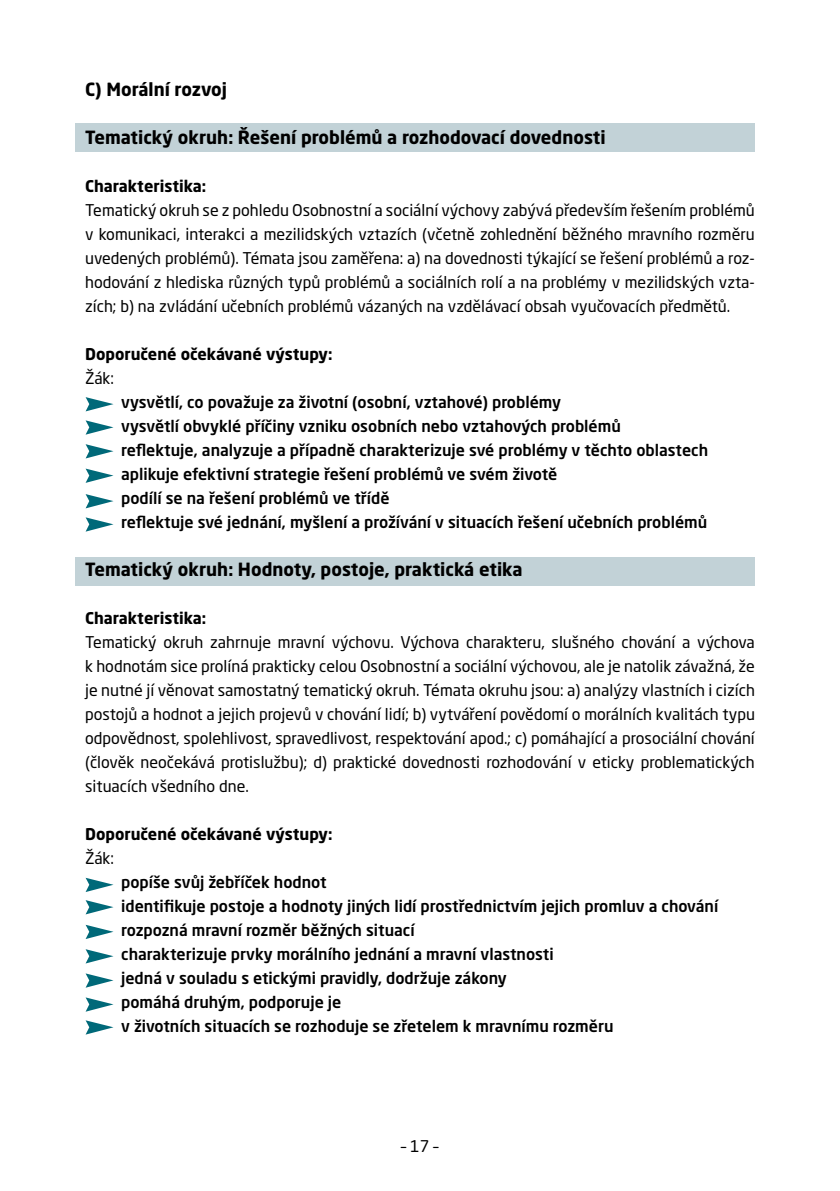
<style>
.page{position:relative;width:840px;height:1191px;background:#fff}
.page>*{position:absolute;margin:0;border:0;box-sizing:border-box;transform-origin:0 0}
.t1{font:700 18px "Neo Sans Pro";color:#000}
.t2{font:16px/24px "Neo Sans Pro";color:#000;text-align:justify}
.t3{font:500 16px "Neo Sans Pro";color:#000}
.t4{font:700 16px "Neo Sans Pro";color:#000}
.s1{color:#006979}
</style>
<div class="page">
<div style="left:75px;top:557px;width:679px;height:28px;background:#c2d2d7"></div>
<div style="left:75px;top:123px;width:679px;height:29px;background:#c2d2d7"></div>
<svg style="left:85px;top:397px;width:28px;height:14px"></svg>
<svg style="left:85px;top:420px;width:28px;height:15px"></svg>
<svg style="left:85px;top:444px;width:28px;height:14px"></svg>
<svg style="left:85px;top:468px;width:28px;height:15px"></svg>
<svg style="left:85px;top:494px;width:28px;height:14px"></svg>
<svg style="left:85px;top:517px;width:28px;height:14px"></svg>
<svg style="left:85px;top:877px;width:28px;height:15px"></svg>
<svg style="left:85px;top:900px;width:28px;height:14px"></svg>
<svg style="left:85px;top:924px;width:28px;height:15px"></svg>
<svg style="left:85px;top:949px;width:28px;height:14px"></svg>
<svg style="left:85px;top:973px;width:28px;height:14px"></svg>
<svg style="left:85px;top:997px;width:28px;height:14px"></svg>
<svg style="left:85px;top:1020px;width:28px;height:14px"></svg>
<p class="t1" style="left:85px;top:78px;width:143px">C) Morální rozvoj</p>
<p class="t1" style="left:85px;top:126px;width:522px">Tematický okruh: Řešení problémů a rozhodovací dovednosti</p>
<p class="t4" style="left:85px;top:176px;width:123px">Charakteristika:</p>
<p class="t2" style="left:85px;top:198px;width:671px">Tematický okruh se z pohledu Osobnostní a sociální výchovy zabývá především řešením problémů v komunikaci, interakci a mezilidských vztazích (včetně zohlednění běžného mravního rozměru uvedených problémů). Témata jsou zaměřena: a) na dovednosti týkající se řešení problémů a roz&shy;hodování z hlediska různých typů problémů a sociálních rolí a na problémy v mezilidských vzta&shy;zích; b) na zvládání učebních problémů vázaných na vzdělávací obsah vyučovacích předmětů.</p>
<p class="t4" style="left:85px;top:344px;width:249px">Doporučené očekávané výstupy:</p>
<p class="t2" style="left:85px;top:366px;width:30px">Žák:</p>
<p class="t3" style="left:85px;top:392px;width:477px"><span class="s1">•</span> vysvětlí, co považuje za životní (osobní, vztahové) problémy</p>
<p class="t3" style="left:85px;top:416px;width:537px"><span class="s1">•</span> vysvětlí obvyklé příčiny vzniku osobních nebo vztahových problémů</p>
<p class="t3" style="left:85px;top:440px;width:624px"><span class="s1">•</span> reflektuje, analyzuje a případně charakterizuje své problémy v těchto oblastech</p>
<p class="t3" style="left:85px;top:464px;width:473px"><span class="s1">•</span> aplikuje efektivní strategie řešení problémů ve svém životě</p>
<p class="t3" style="left:85px;top:488px;width:306px"><span class="s1">•</span> podílí se na řešení problémů ve třídě</p>
<p class="t3" style="left:85px;top:512px;width:623px"><span class="s1">•</span> reflektuje své jednání, myšlení a prožívání v situacích řešení učebních problémů</p>
<p class="t1" style="left:85px;top:558px;width:439px">Tematický okruh: Hodnoty, postoje, praktická etika</p>
<p class="t4" style="left:85px;top:608px;width:123px">Charakteristika:</p>
<p class="t2" style="left:85px;top:630px;width:671px">Tematický okruh zahrnuje mravní výchovu. Výchova charakteru, slušného chování a výchova k hodnotám sice prolíná prakticky celou Osobnostní a sociální výchovou, ale je natolik závažná, že je nutné jí věnovat samostatný tematický okruh. Témata okruhu jsou: a) analýzy vlastních i cizích postojů a hodnot a jejich projevů v chování lidí; b) vytváření povědomí o morálních kvalitách typu odpovědnost, spolehlivost, spravedlivost, respektování apod.; c) pomáhající a prosociální chování (člověk neočekává protislužbu); d) praktické dovednosti rozhodování v eticky problematických situacích všedního dne.</p>
<p class="t4" style="left:85px;top:824px;width:249px">Doporučené očekávané výstupy:</p>
<p class="t2" style="left:85px;top:846px;width:30px">Žák:</p>
<p class="t3" style="left:85px;top:872px;width:243px"><span class="s1">•</span> popíše svůj žebříček hodnot</p>
<p class="t3" style="left:85px;top:896px;width:634px"><span class="s1">•</span> identifikuje postoje a hodnoty jiných lidí prostřednictvím jejich promluv a chování</p>
<p class="t3" style="left:85px;top:920px;width:331px"><span class="s1">•</span> rozpozná mravní rozměr běžných situací</p>
<p class="t3" style="left:85px;top:944px;width:470px"><span class="s1">•</span> charakterizuje prvky morálního jednání a mravní vlastnosti</p>
<p class="t3" style="left:85px;top:968px;width:423px"><span class="s1">•</span> jedná v souladu s etickými pravidly, dodržuje zákony</p>
<p class="t3" style="left:85px;top:992px;width:258px"><span class="s1">•</span> pomáhá druhým, podporuje je</p>
<p class="t3" style="left:85px;top:1016px;width:529px"><span class="s1">•</span> v životních situacích se rozhoduje se zřetelem k mravnímu rozměru</p>
<p class="t2" style="left:401px;top:1134px;width:39px">– 17 –</p>
</div>
